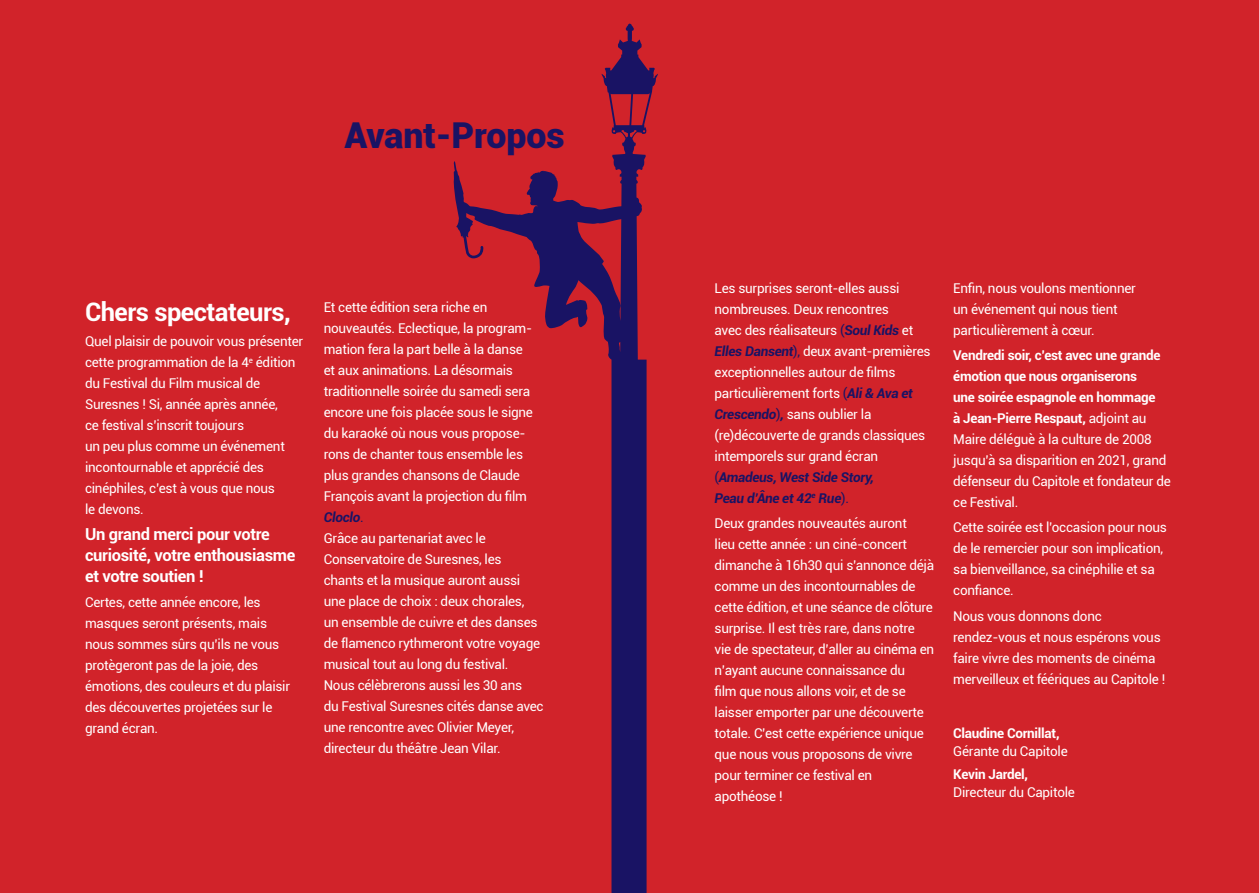
<style>
.page{position:relative;width:1259px;height:893px;background:#d1232a}
.page>*{position:absolute;margin:0;border:0;box-sizing:border-box;transform-origin:0 0}
.t1{font:900 35.7px "Roboto";color:#191364}
.t2{font:700 25.5px "Roboto";letter-spacing:-.02em;color:#fff}
.t3{font:700 16.5px/21px "Roboto";letter-spacing:-.02em;color:#fff}
.t4{font:13.5px/21px "Roboto";letter-spacing:-.02em;color:#fff}
.t5{font:700 13.5px/18px "Roboto";letter-spacing:-.02em;color:#fff}
.s1{font-weight:700;font-style:italic;color:#191364}
.s2{color:#191364}
.s3{font-weight:700}
.s4{font-weight:400}
</style>
<div class="page">
<svg style="left:453px;top:23px;width:205px;height:870px;background:#ad1f35"></svg>
<p class="t1" style="left:344px;top:110px;width:222px">Avant-Propos</p>
<p class="t2" style="left:85px;top:294px;width:207px">Chers spectateurs,</p>
<p class="t4" style="left:85px;top:330px;width:220px">Quel plaisir de pouvoir vous présenter cette programmation de la 4<sup>e</sup> édition du Festival du Film musical de<br>Suresnes ! Si, année après année,<br>ce festival s’inscrit toujours<br>un peu plus comme un événement incontournable et apprécié des cinéphiles, c’est à vous que nous<br>le devons.</p>
<p class="t3" style="left:85px;top:523px;width:212px">Un grand merci pour votre curiosité, votre enthousiasme et votre soutien !</p>
<p class="t4" style="left:85px;top:591px;width:206px">Certes, cette année encore, les masques seront présents, mais nous sommes sûrs qu’ils ne vous protègeront pas de la joie, des émotions, des couleurs et du plaisir des découvertes projetées sur le grand écran.</p>
<p class="t4" style="left:324px;top:296px;width:221px">Et cette édition sera riche en nouveautés. Eclectique, la program&shy;mation fera la part belle à la danse<br>et aux animations. La désormais traditionnelle soirée du samedi sera encore une fois placée sous le signe du karaoké où nous vous propose&shy;rons de chanter tous ensemble les plus grandes chansons de Claude<br>François avant la projection du film<br><span class="s1">Cloclo</span><span class="s2">.<br></span>Grâce au partenariat avec le<br>Conservatoire de Suresnes, les chants et la musique auront aussi une place de choix : deux chorales,<br>un ensemble de cuivre et des danses de flamenco rythmeront votre voyage musical tout au long du festival.<br>Nous célèbrerons aussi les 30 ans<br>du Festival Suresnes cités danse avec une rencontre avec Olivier Meyer, directeur du théâtre Jean Vilar.</p>
<p class="t4" style="left:714px;top:277px;width:217px">Les surprises seront-elles aussi nombreuses. Deux rencontres<br>avec des réalisateurs <span class="s2">(</span><span class="s1">Soul Kids</span> et<br><span class="s1">Elles Dansent</span><span class="s2">),</span> deux avant-premières exceptionnelles autour de films particulièrement forts <span class="s2">(</span><span class="s1">Ali &amp; Ava et<br>Crescendo</span><span class="s2">)</span><span class="s1">,</span> sans oublier la (re)découverte de grands classiques intemporels sur grand écran <span class="s2">(</span><span class="s1">Amadeus, West Side Story,<br>Peau d’Âne et 42</span><sup>e</sup> <span class="s1">Rue</span><span class="s2">).</span></p>
<p class="t4" style="left:714px;top:512px;width:221px">Deux grandes nouveautés auront<br>lieu cette année : un ciné-concert dimanche à 16h30 qui s’annonce déjà comme un des incontournables de cette édition, et une séance de clôture surprise. Il est très rare, dans notre vie de spectateur, d’aller au cinéma en n’ayant aucune connaissance du<br>film que nous allons voir, et de se laisser emporter par une découverte totale. C’est cette expérience unique que nous vous proposons de vivre pour terminer ce festival en apothéose !</p>
<p class="t4" style="left:953px;top:277px;width:184px">Enfin, nous voulons mentionner un événement qui nous tient particulièrement à cœur.</p>
<p class="t4" style="left:953px;top:344px;width:219px"><span class="s3">Vendredi soir, c’est avec une grande émotion que nous organiserons<br>une soirée espagnole en hommage<br>à Jean-Pierre Respaut,</span> adjoint au<br>Maire déléguè à la culture de 2008 jusqu’à sa disparition en 2021, grand défenseur du Capitole et fondateur de ce Festival.</p>
<p class="t4" style="left:953px;top:517px;width:215px">Cette soirée est l’occasion pour nous de le remercier pour son implication, sa bienveillance, sa cinéphilie et sa confiance.</p>
<p class="t4" style="left:953px;top:605px;width:213px">Nous vous donnons donc rendez-vous et nous espérons vous faire vivre des moments de cinéma merveilleux et féériques au Capitole !</p>
<p class="t5" style="left:953px;top:724px;width:116px">Claudine Cornillat,<br><span class="s4">Gérante du Capitole</span></p>
<p class="t4" style="left:953px;top:764px;width:123px;line-height:18px"><span class="s3">Kevin Jardel,<br></span>Directeur du Capitole</p>
</div>
